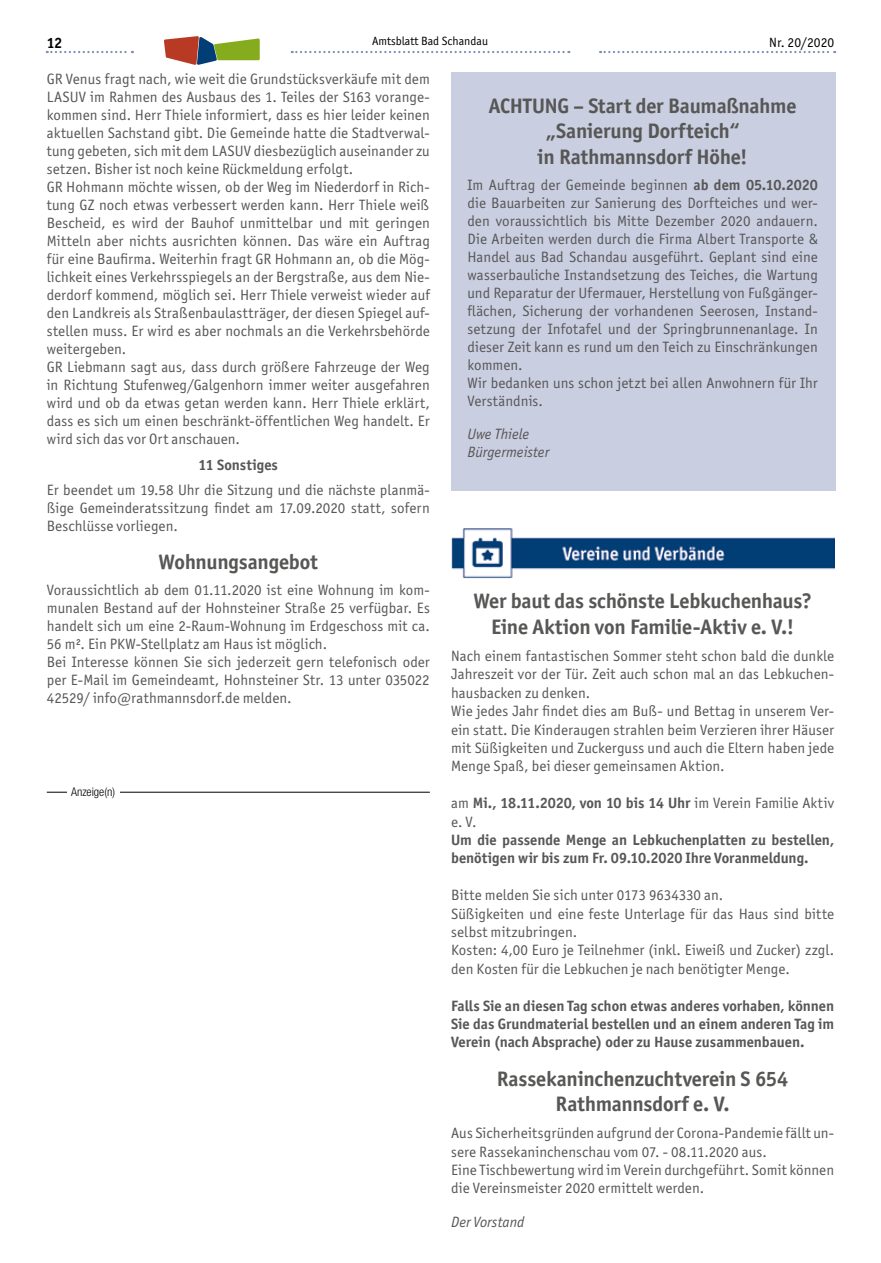
<style>
.page{position:relative;width:881px;height:1263px;background:#fff}
.page>*{position:absolute;margin:0;border:0;box-sizing:border-box;transform-origin:0 0}
.t1{font:700 21px/25.2px "Officina San ITC";letter-spacing:-.01em;color:#575756;text-align:center}
.t2{font:15px/18px "Officina San ITC";letter-spacing:.005em;color:#575756}
.t3{font:700 15px/18.5px "Officina San ITC";color:#575756}
.t4{font:italic 15px/18px "Officina San ITC";letter-spacing:.005em;color:#575756}
.t5{font:700 15px "Officina San ITC";color:#000}
.t6{font:13.5px "Officina San ITC";color:#000}
.t7{font:12px "Officina San ITC";color:#000}
.t8{font:300 condensed 12px "Helvetica Neue LT";color:#000}
.s1{font-weight:700}
.s2{font-weight:400}
</style>
<div class="page">
<svg style="left:291px;top:51px;width:278px;height:2px"></svg>
<svg style="left:47px;top:51px;width:86px;height:2px"></svg>
<svg style="left:600px;top:51px;width:234px;height:2px"></svg>
<svg style="left:164px;top:36px;width:95px;height:29px"></svg>
<div style="left:451px;top:72px;width:384px;height:419px;background:#cacee1"></div>
<img style="left:451px;top:528px;width:382px;height:51px">
<hr style="left:47px;top:792px;width:382px;height:1px;background:#000">
<div style="left:67px;top:788px;width:52px;height:6px;background:#fff"></div>
<p class="t5" style="left:47px;top:34px;width:17px">12</p>
<p class="t7" style="left:372px;top:34px;width:117px">Amtsblatt Bad Schandau</p>
<p class="t6" style="left:769px;top:34px;width:66px">Nr. 20/2020</p>
<p class="t2" style="left:47px;top:70px;width:384px">GR Venus fragt nach, wie weit die Grundstücksverkäufe mit dem LASUV im Rahmen des Ausbaus des 1. Teiles der S163 vorange&shy;kommen sind. Herr Thiele informiert, dass es hier leider keinen aktuellen Sachstand gibt. Die Gemeinde hatte die Stadtverwal&shy;tung gebeten, sich mit dem LASUV diesbezüglich auseinander zu setzen. Bisher ist noch keine Rückmeldung erfolgt.<br>GR Hohmann möchte wissen, ob der Weg im Niederdorf in Rich&shy;tung GZ noch etwas verbessert werden kann. Herr Thiele weiß Bescheid, es wird der Bauhof unmittelbar und mit geringen Mitteln aber nichts ausrichten können. Das wäre ein Auftrag für eine Baufirma. Weiterhin fragt GR Hohmann an, ob die Mög&shy;lichkeit eines Verkehrsspiegels an der Bergstraße, aus dem Nie&shy;derdorf kommend, möglich sei. Herr Thiele verweist wieder auf den Landkreis als Straßenbaulastträger, der diesen Spiegel auf&shy;stellen muss. Er wird es aber nochmals an die Verkehrsbehörde weitergeben.<br>GR Liebmann sagt aus, dass durch größere Fahrzeuge der Weg in Richtung Stufenweg/Galgenhorn immer weiter ausgefahren wird und ob da etwas getan werden kann. Herr Thiele erklärt, dass es sich um einen beschränkt-öffentlichen Weg handelt. Er wird sich das vor Ort anschauen.</p>
<p class="t3" style="left:198px;top:456px;width:81px">11 Sonstiges</p>
<p class="t2" style="left:47px;top:481px;width:384px;text-align:justify">Er beendet um 19.58 Uhr die Sitzung und die nächste planmä&shy;ßige Gemeinderatssitzung findet am 17.09.2020 statt, sofern Beschlüsse vorliegen.</p>
<h1 class="t1" style="left:158px;top:549px;width:161px">Wohnungsangebot</h1>
<p class="t2" style="left:47px;top:581px;width:384px">Voraussichtlich ab dem 01.11.2020 ist eine Wohnung im kom&shy;munalen Bestand auf der Hohnsteiner Straße 25 verfügbar. Es handelt sich um eine 2-Raum-Wohnung im Erdgeschoss mit ca.<br>56 m². Ein PKW-Stellplatz am Haus ist möglich.<br>Bei Interesse können Sie sich jederzeit gern telefonisch oder per E-Mail im Gemeindeamt, Hohnsteiner Str. 13 unter 035022<br>42529/ info@rathmannsdorf.de melden.</p>
<h1 class="t1" style="left:473px;top:588px;width:340px;line-height:25.7px">Wer baut das schönste Lebkuchenhaus?<br>Eine Aktion von Familie-Aktiv e. V.!</h1>
<h1 class="t1" style="left:488px;top:93px;width:309px">ACHTUNG – Start der Baumaßnahme „Sanierung Dorfteich“<br>in Rathmannsdorf Höhe!</h1>
<p class="t2" style="left:467px;top:176px;width:352px">Im Auftrag der Gemeinde beginnen <span class="s1">ab dem 05.10.2020 </span>die Bauarbeiten zur Sanierung des Dorfteiches und wer&shy;den voraussichtlich bis Mitte Dezember 2020 andauern.<br>Die Arbeiten werden durch die Firma Albert Transporte &amp; Handel aus Bad Schandau ausgeführt. Geplant sind eine wasserbauliche Instandsetzung des Teiches, die Wartung und Reparatur der Ufermauer, Herstellung von Fußgänger&shy;flächen, Sicherung der vorhandenen Seerosen, Instand&shy;setzung der Infotafel und der Springbrunnenanlage. In dieser Zeit kann es rund um den Teich zu Einschränkungen kommen.<br>Wir bedanken uns schon jetzt bei allen Anwohnern für Ihr Verständnis.</p>
<p class="t4" style="left:467px;top:425px;width:83px">Uwe Thiele<br>Bürgermeister</p>
<p class="t2" style="left:451px;top:647px;width:384px;line-height:18.5px">Nach einem fantastischen Sommer steht schon bald die dunkle Jahreszeit vor der Tür. Zeit auch schon mal an das Lebkuchen&shy;hausbacken zu denken.<br>Wie jedes Jahr findet dies am Buß- und Bettag in unserem Ver&shy;ein statt. Die Kinderaugen strahlen beim Verzieren ihrer Häuser mit Süßigkeiten und Zuckerguss und auch die Eltern haben jede Menge Spaß, bei dieser gemeinsamen Aktion.</p>
<p class="t3" style="left:451px;top:794px;width:384px"><span class="s2">am</span> Mi., 18.11.2020, von 10 bis 14 Uhr <span class="s2">im Verein Familie Aktiv e. V.</span></p>
<p class="t3" style="left:451px;top:830px;width:384px">Um die passende Menge an Lebkuchenplatten zu bestellen, benötigen wir bis zum Fr. 09.10.2020 Ihre Voranmeldung.</p>
<p class="t2" style="left:451px;top:886px;width:384px;line-height:18.5px">Bitte melden Sie sich unter 0173 9634330 an.<br>Süßigkeiten und eine feste Unterlage für das Haus sind bitte selbst mitzubringen.<br>Kosten: 4,00 Euro je Teilnehmer (inkl. Eiweiß und Zucker) zzgl. den Kosten für die Lebkuchen je nach benötigter Menge.</p>
<p class="t3" style="left:451px;top:996px;width:384px;text-align:justify">Falls Sie an diesen Tag schon etwas anderes vorhaben, können Sie das Grundmaterial bestellen und an einem anderen Tag im Verein (nach Absprache) oder zu Hause zusammenbauen.</p>
<h1 class="t1" style="left:496px;top:1065px;width:293px;line-height:25.7px">Rassekaninchenzuchtverein S 654<br>Rathmannsdorf e. V.</h1>
<p class="t2" style="left:451px;top:1124px;width:384px;line-height:18.5px">Aus Sicherheitsgründen aufgrund der Corona-Pandemie fällt un&shy;sere Rassekaninchenschau vom 07. - 08.11.2020 aus.<br>Eine Tischbewertung wird im Verein durchgeführt. Somit können die Vereinsmeister 2020 ermittelt werden.</p>
<p class="t4" style="left:451px;top:1213px;width:75px">Der Vorstand</p>
<p class="t8" style="left:71px;top:785px;width:45px">Anzeige(n)</p>
</div>
